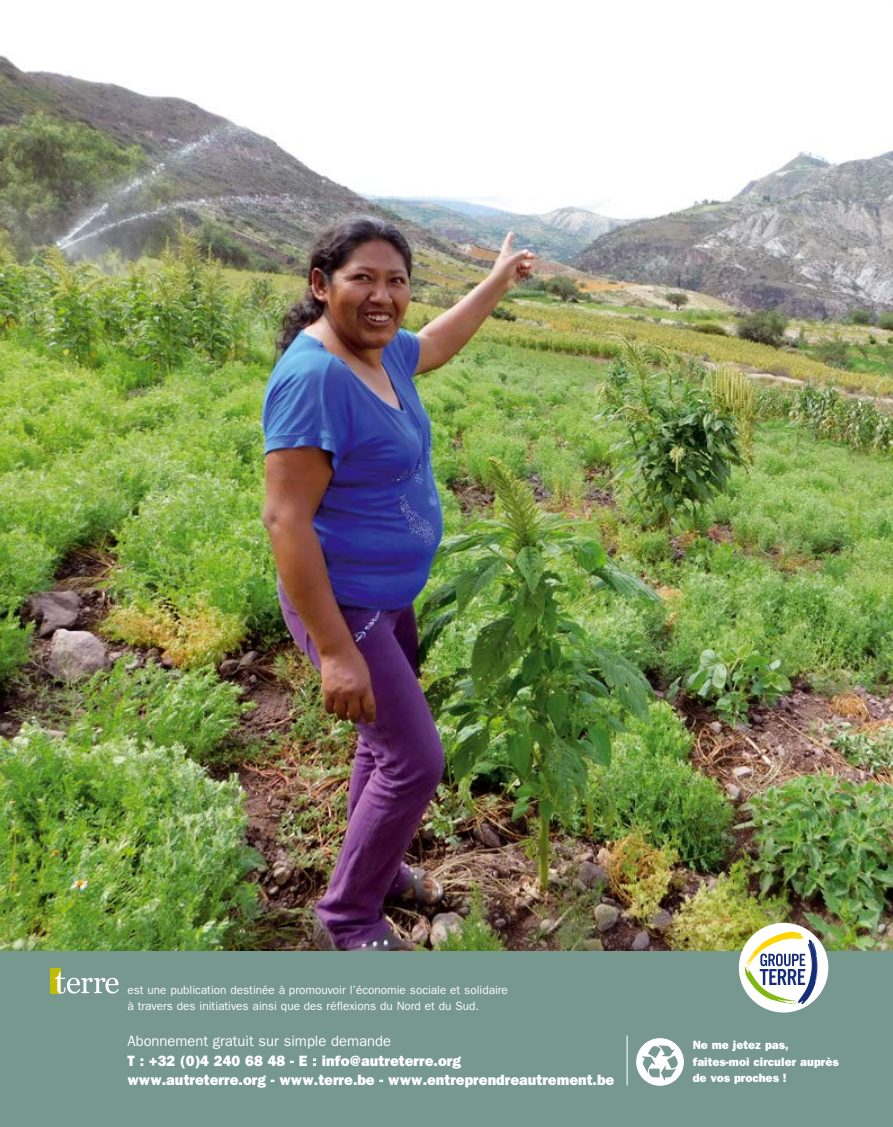
<style>
.page{position:relative;width:893px;height:1127px;background:#fff}
.page>*{position:absolute;margin:0;border:0;box-sizing:border-box;transform-origin:0 0}
.t1{font:800 15px/19.5px "Franklin Gothic";color:#fff}
.t2{font:15px "Franklin Gothic";color:#fff}
.t3{font:12px/16.5px "Franklin Gothic";color:#fff}
.t4{font:800 12px/16.5px "Franklin Gothic";color:#fff}
</style>
<div class="page">
<img style="left:0;top:55px;width:893px;height:896px">
<div style="left:0;top:951px;width:893px;height:176px;background:#76988e"></div>
<div style="left:50px;top:968px;width:11px;height:25px;background:#c1bc08"></div>
<svg style="left:55px;top:972px;width:64px;height:21px"></svg>
<svg style="left:636px;top:1038px;width:48px;height:48px"></svg>
<hr style="left:627px;top:1035px;width:1px;height:50px;background:#fff">
<div style="left:739px;top:923px;width:89px;height:89px;background:#fff;border-radius:50%"></div>
<svg style="left:745px;top:931px;width:73px;height:73px"></svg>
<p class="t3" style="left:127px;top:981px;width:382px">est une publication destinée à promouvoir l’économie sociale et solidaire à travers des initiatives ainsi que des réflexions du Nord et du Sud.</p>
<p class="t2" style="left:127px;top:1032px;width:265px">Abonnement gratuit sur simple demande</p>
<p class="t1" style="left:127px;top:1050px;width:488px">T : +32 (0)4 240 68 48 - E : info@autreterre.org<br>www.autreterre.org - www.terre.be - www.entreprendreautrement.be</p>
<p class="t4" style="left:693px;top:1037px;width:148px">Ne me jetez pas, faites-moi circuler auprès de vos proches !</p>
</div>
